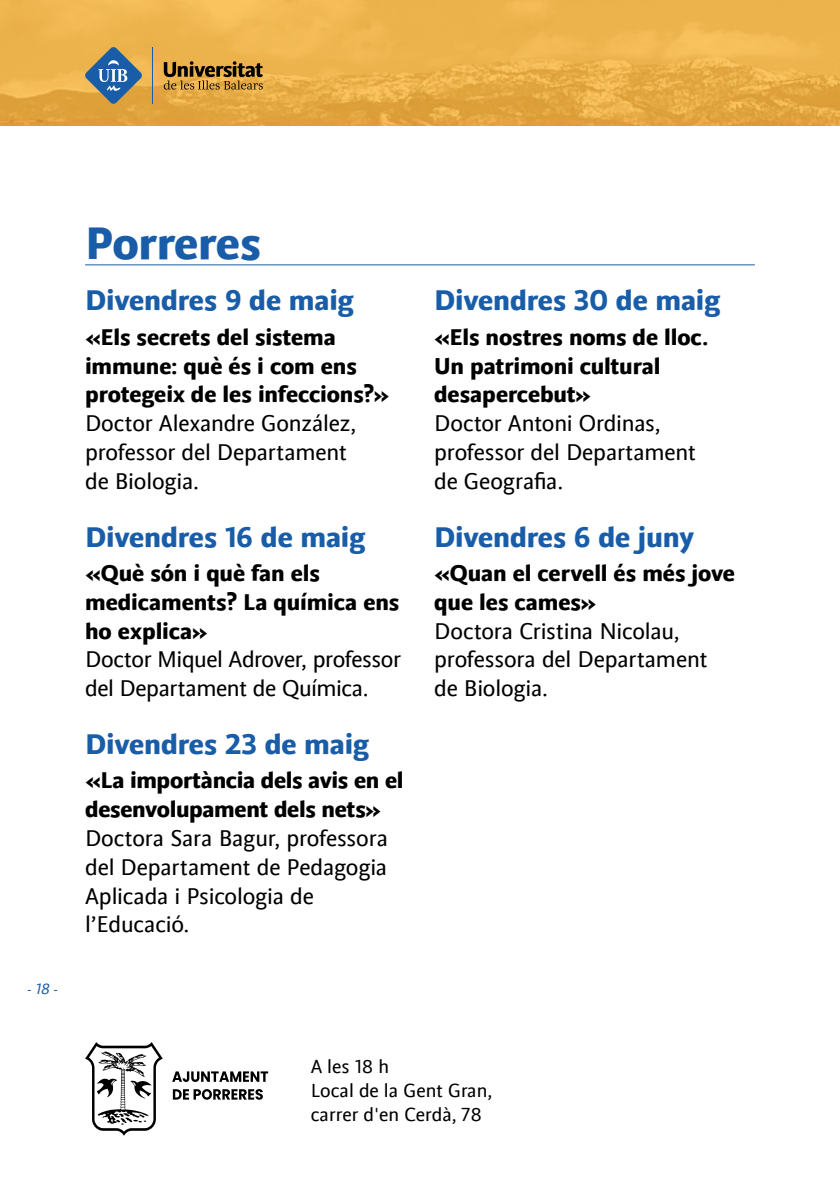
<style>
.page{position:relative;width:840px;height:1191px;background:#fff}
.page>*{position:absolute;margin:0;border:0;box-sizing:border-box;transform-origin:0 0}
.t1{font:700 48px "UI Bsans";letter-spacing:-.005em;color:#195da9}
.t2{font:700 30px "UI Bsans";letter-spacing:-.01em;color:#195da9}
.t3{font:24px/28.8px "UI Bsans";letter-spacing:-.01em;color:#000}
.t4{font:700 24px/28.8px "UI Bsans";letter-spacing:-.005em;color:#000}
.t5{font:20px/24px "UI Bsans";color:#000}
.t6{font:italic 16px "UI Bsans";color:#195da9}
</style>
<div class="page">
<svg style="left:85px;top:1042px;width:78px;height:93px"></svg>
<svg style="left:172px;top:1071px;width:96px;height:11px"></svg>
<svg style="left:173px;top:1089px;width:90px;height:10px"></svg>
<hr style="left:85px;top:264px;width:669px;height:1px;background:#195da9">
<img style="left:0;top:0;width:839px;height:126px">
<svg style="left:164px;top:61px;width:99px;height:29px;background:#9e7732"></svg>
<hr style="left:152px;top:47px;width:1px;height:57px;background:#195da9">
<svg style="left:85px;top:47px;width:57px;height:57px;background:#858c83"></svg>
<p class="t6" style="left:27px;top:979px;width:32px">- 18 -</p>
<h1 class="t1" style="left:85px;top:214px;width:177px">Porreres</h1>
<p class="t2" style="left:85px;top:282px;width:270px">Divendres 9 de maig</p>
<p class="t4" style="left:85px;top:322px;width:306px">«Els secrets del sistema immune: què és i com ens protegeix de les infeccions?»</p>
<p class="t3" style="left:85px;top:409px;width:272px">Doctor Alexandre González, professor del Departament de Biologia.</p>
<p class="t2" style="left:85px;top:518px;width:281px">Divendres 16 de maig</p>
<p class="t4" style="left:85px;top:558px;width:315px">«Què són i què fan els medicaments? La química ens ho explica»</p>
<p class="t3" style="left:85px;top:645px;width:317px">Doctor Miquel Adrover, professor del Departament de Química.</p>
<p class="t2" style="left:85px;top:726px;width:285px">Divendres 23 de maig</p>
<p class="t4" style="left:85px;top:766px;width:320px">«La importància dels avis en el desenvolupament dels nets»</p>
<p class="t3" style="left:85px;top:823px;width:304px">Doctora Sara Bagur, professora del Departament de Pedagogia<br>Aplicada i Psicologia de l’Educació.</p>
<p class="t2" style="left:434px;top:282px;width:287px">Divendres 30 de maig</p>
<p class="t4" style="left:434px;top:322px;width:275px">«Els nostres noms de lloc.<br>Un patrimoni cultural desapercebut»</p>
<p class="t3" style="left:434px;top:409px;width:263px">Doctor Antoni Ordinas, professor del Departament de Geografia.</p>
<p class="t2" style="left:434px;top:518px;width:261px">Divendres 6 de juny</p>
<p class="t4" style="left:434px;top:558px;width:302px">«Quan el cervell és més jove que les cames»</p>
<p class="t3" style="left:434px;top:616px;width:275px">Doctora Cristina Nicolau, professora del Departament de Biologia.</p>
<p class="t5" style="left:310px;top:1054px;width:183px">A les 18 h<br>Local de la Gent Gran, carrer d'en Cerdà, 78</p>
</div>
